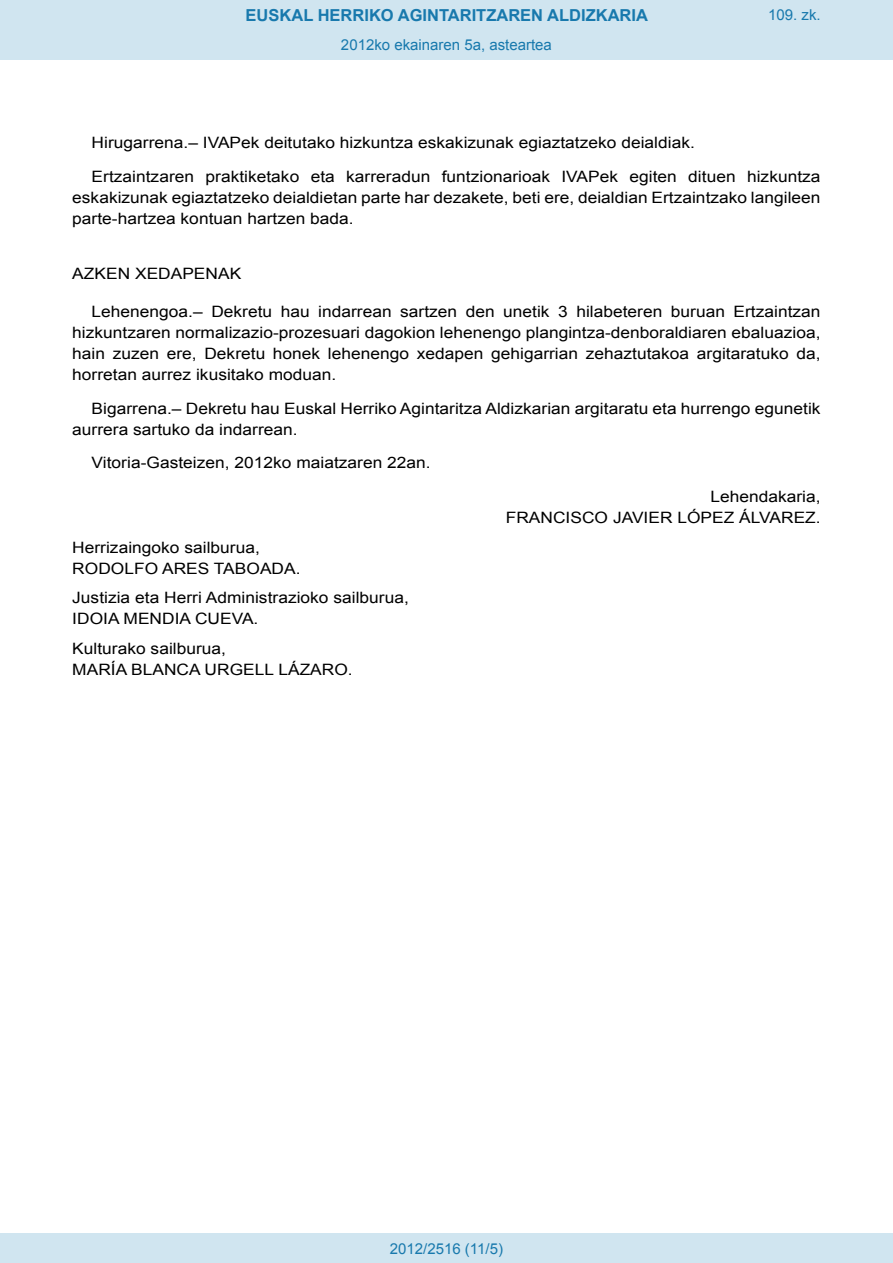
<style>
.page{position:relative;width:893px;height:1263px;background:#fff}
.page>*{position:absolute;margin:0;border:0;box-sizing:border-box;transform-origin:0 0}
.t1{font:700 16.5px "Arial";color:#1879ad}
.BOPVDetalle{font:15.6px/21px "Arial";color:#000;text-align:justify;scale:1.11 1}
.BOPVFirmaPuesto{font:15.6px "Arial";color:#000;scale:1.11 1}
.BOPVFirmaNombre{font:15.6px "Arial";color:#000;scale:1.11 1}
.BOPVFirmaLugFec{font:15.6px "Arial";color:#000;scale:1.11 1}
.BOPVNombreLehen2{font:15.6px "Arial";color:#000;scale:1.11 1}
.BOPVDisposicion{font:15.6px "Arial";color:#000;scale:1.11 1}
.BOPVPuestoLehen2{font:15.6px "Arial";color:#000;scale:1.11 1}
.Paginacion_Centro{font:15px "Arial";color:#1879ad}
</style>
<div class="page">
<div style="left:0;top:0;width:893px;height:60px;background:#d0e5f0"></div>
<div style="left:0;top:1233px;width:893px;height:30px;background:#d0e5f0"></div>
<p class="t1" style="left:246px;top:4px;width:404px">EUSKAL HERRIKO AGINTARITZAREN ALDIZKARIA</p>
<p class="Paginacion_Centro" style="left:341px;top:35px;width:212px">2012ko ekainaren 5a, asteartea</p>
<p class="Paginacion_Centro" style="left:768px;top:5px;width:54px">109. zk.</p>
<p class="BOPVDetalle" style="left:92px;top:132px;width:545px">Hirugarrena.– IVAPek deitutako hizkuntza eskakizunak egiaztatzeko deialdiak.</p>
<p class="BOPVDetalle" style="left:72px;top:166px;width:676px;text-indent:19px">Ertzaintzaren praktiketako eta karreradun funtzionarioak IVAPek egiten dituen hizkuntza eskakizunak egiaztatzeko deialdietan parte har dezakete, beti ere, deialdian Ertzaintzako langileen parte-hartzea kontuan hartzen bada.</p>
<p class="BOPVDisposicion" style="left:72px;top:263px;width:154px">AZKEN XEDAPENAK</p>
<p class="BOPVDetalle" style="left:72px;top:301px;width:676px;text-indent:19px">Lehenengoa.– Dekretu hau indarrean sartzen den unetik 3 hilabeteren buruan Ertzaintzan hizkuntzaren normalizazio-prozesuari dagokion lehenengo plangintza-denboraldiaren ebaluazioa, hain zuzen ere, Dekretu honek lehenengo xedapen gehigarrian zehaztutakoa argitaratuko da, horretan aurrez ikusitako moduan.</p>
<p class="BOPVDetalle" style="left:72px;top:398px;width:676px;text-indent:19px">Bigarrena.– Dekretu hau Euskal Herriko Agintaritza Aldizkarian argitaratu eta hurrengo egunetik aurrera sartuko da indarrean.</p>
<p class="BOPVFirmaLugFec" style="left:92px;top:453px;width:307px">Vitoria-Gasteizen, 2012ko maiatzaren 22an.</p>
<p class="BOPVPuestoLehen2" style="left:710px;top:486px;width:101px">Lehendakaria,</p>
<p class="BOPVNombreLehen2" style="left:506px;top:507px;width:285px">FRANCISCO JAVIER LÓPEZ ÁLVAREZ.</p>
<p class="BOPVFirmaPuesto" style="left:72px;top:537px;width:170px">Herrizaingoko sailburua,</p>
<p class="BOPVFirmaNombre" style="left:72px;top:558px;width:207px">RODOLFO ARES TABOADA.</p>
<p class="BOPVFirmaPuesto" style="left:72px;top:587px;width:305px">Justizia eta Herri Administrazioko sailburua,</p>
<p class="BOPVFirmaNombre" style="left:72px;top:608px;width:169px">IDOIA MENDIA CUEVA.</p>
<p class="BOPVFirmaPuesto" style="left:72px;top:638px;width:140px">Kulturako sailburua,</p>
<p class="BOPVFirmaNombre" style="left:72px;top:659px;width:254px">MARÍA BLANCA URGELL LÁZARO.</p>
<p class="Paginacion_Centro" style="left:390px;top:1238px;width:115px">2012/2516 (11/5)</p>
</div>
